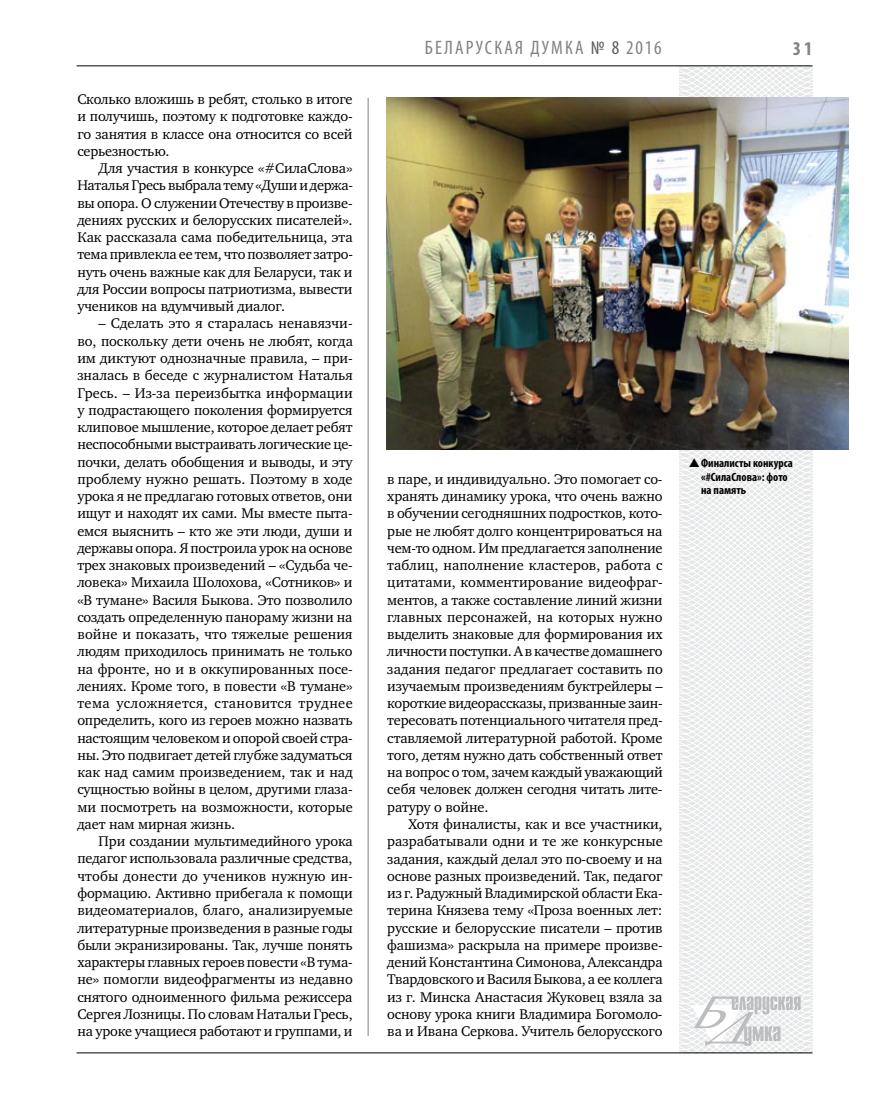
<style>
.page{position:relative;width:872px;height:1106px;background:#fff}
.page>*{position:absolute;margin:0;border:0;box-sizing:border-box;transform-origin:0 0}
.t1{font:condensed 19.5px "Myriad Pro";letter-spacing:.11em;color:#808285}
.t2{font:700 condensed 19.5px "Myriad Pro";color:#808285}
.t3{font:14.4px/17.2px "Charter C";letter-spacing:-.01em;color:#000;text-align:justify}
.t4{font:700 condensed 12px/13.5px "Myriad Pro";color:#000}
.s1{color:#58595b}
</style>
<div class="page">
<hr style="left:368px;top:98px;width:1px;height:938px;background:#808285">
<svg style="left:621px;top:65px;width:228px;height:989px"></svg>
<svg style="left:691px;top:996px;width:109px;height:53px"></svg>
<hr style="left:77px;top:65px;width:735px;height:1px;background:#000">
<hr style="left:77px;top:1052px;width:735px;height:1px;background:#000">
<img style="left:386px;top:97px;width:462px;height:352px">
<svg style="left:689px;top:458px;width:23px;height:10px"></svg>
<p class="t3" style="left:77px;top:91px;width:277px">Сколько вложишь в ребят, столько в итоге и получишь, поэтому к подготовке каждо&shy;го занятия в классе она относится со всей серьезностью.</p>
<p class="t3" style="left:77px;top:160px;width:277px;text-indent:21px">Для участия в конкурсе «#СилаСлова» Наталья Гресь выбрала тему «Души и держа&shy;вы опора. О служении Отечеству в произве&shy;дениях русских и белорусских писателей».<br>Как рассказала сама победительница, эта тема привлекла ее тем, что позволяет затро&shy;нуть очень важные как для Беларуси, так и для России вопросы патриотизма, вывести учеников на вдумчивый диалог.</p>
<p class="t3" style="left:77px;top:315px;width:277px;text-indent:21px">– Сделать это я старалась ненавязчи&shy;во, поскольку дети очень не любят, когда им диктуют однозначные правила, – при&shy;зналась в беседе с журналистом Наталья Гресь. – Из-за переизбытка информации у подрастающего поколения формируется клиповое мышление, которое делает ребят неспособными выстраивать логические це&shy;почки, делать обобщения и выводы, и эту проблему нужно решать. Поэтому в ходе урока я не предлагаю готовых ответов, они ищут и находят их сами. Мы вместе пыта&shy;емся выяснить – кто же эти люди, души и державы опора. Я построила урок на основе трех знаковых произведений – «Судьба че&shy;ловека» Михаила Шолохова, «Сотников» и «В тумане» Василя Быкова. Это позволило создать определенную панораму жизни на войне и показать, что тяжелые решения людям приходилось принимать не только на фронте, но и в оккупированных посе&shy;лениях. Кроме того, в повести «В тумане» тема усложняется, становится труднее определить, кого из героев можно назвать настоящим человеком и опорой своей стра&shy;ны. Это подвигает детей глубже задуматься как над самим произведением, так и над сущностью войны в целом, другими глаза&shy;ми посмотреть на возможности, которые дает нам мирная жизнь.</p>
<p class="t3" style="left:77px;top:833px;width:277px;text-indent:21px">При создании мультимедийного урока педагог использовала различные средства, чтобы донести до учеников нужную ин&shy;формацию. Активно прибегала к помощи видеоматериалов, благо, анализируемые литературные произведения в разные годы были экранизированы. Так, лучше понять характеры главных героев повести «В тума&shy;не» помогли видеофрагменты из недавно снятого одноименного фильма режиссера Сергея Лозницы. По словам Натальи Гресь, на уроке учащиеся работают и группами, и</p>
<h1 class="t1" style="left:425px;top:36px;width:238px">БЕЛАРУСКА Я ДУМКА <span class="s1">№ 8</span> 2016</h1>
<h1 class="t2" style="left:793px;top:37px;width:21px">31</h1>
<p class="t3" style="left:387px;top:470px;width:277px">в паре, и индивидуально. Это помогает со&shy;хранять динамику урока, что очень важно в обучении сегодняшних подростков, кото&shy;рые не любят долго концентрироваться на чем-то одном. Им предлагается заполнение таблиц, наполнение кластеров, работа с цитатами, комментирование видеофраг&shy;ментов, а также составление линий жизни главных персонажей, на которых нужно выделить знаковые для формирования их личности поступки. А в качестве домашнего задания педагог предлагает составить по изучаемым произведениям буктрейлеры – короткие видеорассказы, призванные заин&shy;тересовать потенциального читателя пред&shy;ставляемой литературной работой. Кроме того, детям нужно дать собственный ответ на вопрос о том, зачем каждый уважающий себя человек должен сегодня читать лите&shy;ратуру о войне.</p>
<p class="t3" style="left:387px;top:815px;width:277px;text-indent:21px">Хотя финалисты, как и все участники, разрабатывали одни и те же конкурсные задания, каждый делал это по-своему и на основе разных произведений. Так, педагог из г. Радужный Владимирской области Ека&shy;терина Князева тему «Проза военных лет: русские и белорусские писатели – против фашизма» раскрыла на примере произве&shy;дений Константина Симонова, Александра Твардовского и Василя Быкова, а ее коллега из г. Минска Анастасия Жуковец взяла за основу урока книги Владимира Богомоло&shy;ва и Ивана Серкова. Учитель белорусского</p>
<p class="t4" style="left:701px;top:456px;width:93px">Финалисты конкурса «#СилаСлова»: фото на память</p>
</div>
